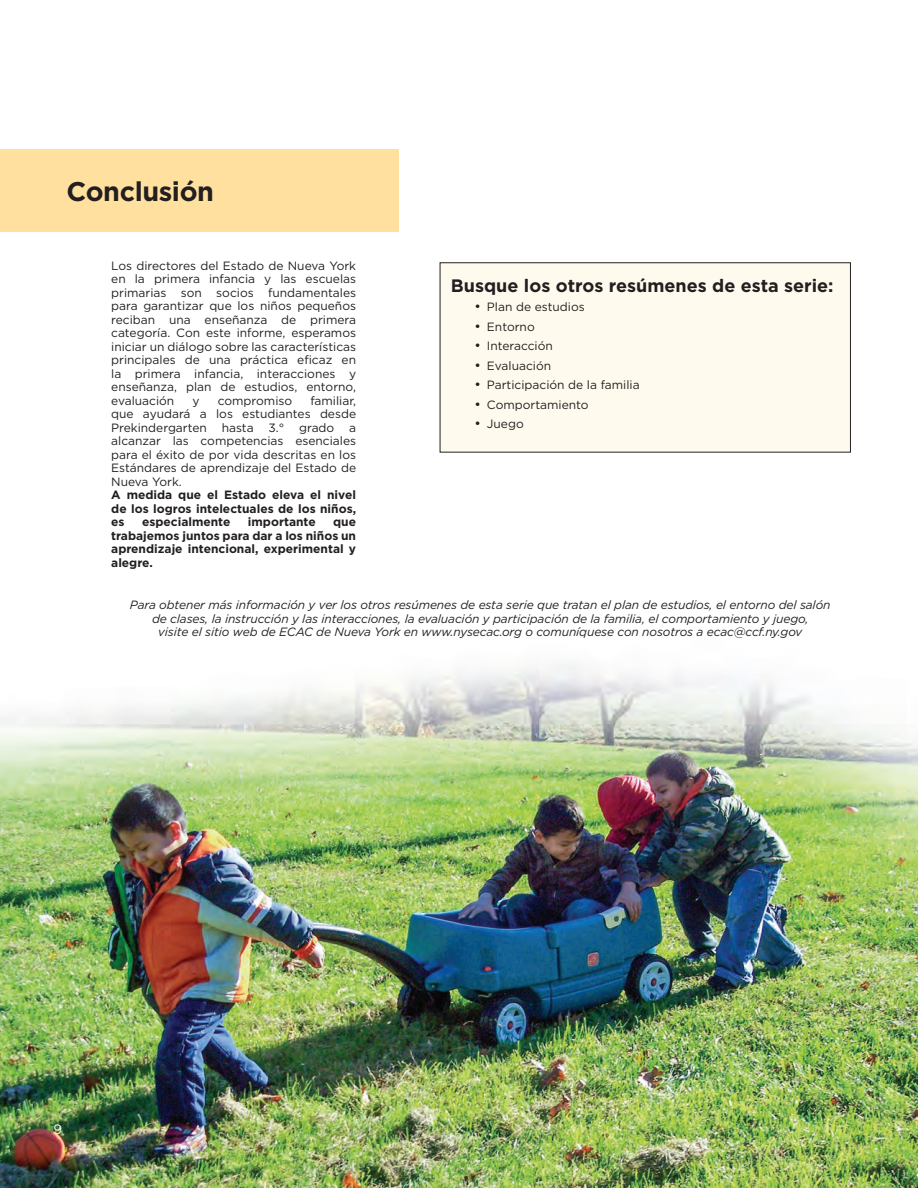
<style>
.page{position:relative;width:918px;height:1188px;background:#fff}
.page>*{position:absolute;margin:0;border:0;box-sizing:border-box;transform-origin:0 0}
.t1{font:700 27px "Gotham";letter-spacing:-.015em;color:#231f20}
.t2{font:700 18px "Gotham";color:#231f20}
.t3{font:13.5px "Gotham";color:#fff}
.t4{font:12px/13.5px "Gotham";color:#231f20;text-align:justify}
.t5{font:italic 12px/13.5px "Gotham";letter-spacing:-.01em;color:#231f20;text-align:center}
.t6{font:700 12px/13.5px "Gotham";color:#231f20;text-align:justify}
.s1{font-size:13.5px}
</style>
<div class="page">
<img style="left:0;top:149px;width:918px;height:1039px">
<div style="left:440px;top:263px;width:410px;height:189px;background:#fefbee"></div>
<div style="left:440px;top:262px;width:411px;height:191px;border:1px solid #231f20"></div>
<div style="left:0;top:150px;width:399px;height:82px;background:#ffe09f"></div>
<h1 class="t1" style="left:66px;top:174px;width:149px">Conclusión</h1>
<p class="t4" style="left:111px;top:258px;width:246px">Los directores del Estado de Nueva York en la primera infancia y las escuelas primarias son socios fundamentales para garantizar que los niños pequeños reciban una enseñanza de primera categoría. Con este informe, esperamos iniciar un diálogo sobre las características principales de una práctica eficaz en la primera infancia, interacciones y enseñanza, plan de estudios, entorno, evaluación</p>
<p class="t4" style="left:111px;top:393px;width:246px;text-indent:199px">familiar, que ayudará a los estudiantes desde Prekindergarten hasta 3.° grado a alcanzar las competencias esenciales para el éxito de por vida descritas en los Estándares de aprendizaje del Estado de Nueva York.</p>
<p class="t6" style="left:111px;top:488px;width:246px">A medida que el Estado eleva el nivel de los logros intelectuales de los niños, es</p>
<p class="t4" style="left:193px;top:393px;width:9px">y</p>
<p class="t4" style="left:218px;top:393px;width:76px">compromiso</p>
<p class="t6" style="left:142px;top:515px;width:90px">especialmente</p>
<p class="t6" style="left:248px;top:515px;width:69px">importante</p>
<p class="t6" style="left:111px;top:515px;width:246px;text-indent:222px">que trabajemos juntos para dar a los niños un aprendizaje intencional, experimental y alegre.</p>
<h2 class="t2" style="left:451px;top:273px;width:384px">Busque los otros resúmenes de esta serie:</h2>
<p class="t4" style="left:474px;top:300px;width:112px"><span class="s1">•</span> Plan de estudios</p>
<p class="t4" style="left:474px;top:320px;width:62px"><span class="s1">•</span> Entorno</p>
<p class="t4" style="left:474px;top:339px;width:80px"><span class="s1">•</span> Interacción</p>
<p class="t4" style="left:474px;top:359px;width:78px"><span class="s1">•</span> Evaluación</p>
<p class="t4" style="left:474px;top:378px;width:167px"><span class="s1">•</span> Participación de la familia</p>
<p class="t4" style="left:474px;top:398px;width:116px"><span class="s1">•</span> Comportamiento</p>
<p class="t4" style="left:474px;top:417px;width:51px"><span class="s1">•</span> Juego</p>
<p class="t5" style="left:130px;top:598px;width:702px">Para obtener más información y ver los otros resúmenes de esta serie que tratan el plan de estudios, el entorno del salón de clases, la instrucción y las interacciones, la evaluación y participación de la familia, el comportamiento y juego,<br>visite el sitio web de ECAC de Nueva York en www.nysecac.org o comuníquese con nosotros a ecac@ccf.ny.gov</p>
<p class="t3" style="left:53px;top:1121px;width:10px">9</p>
</div>
